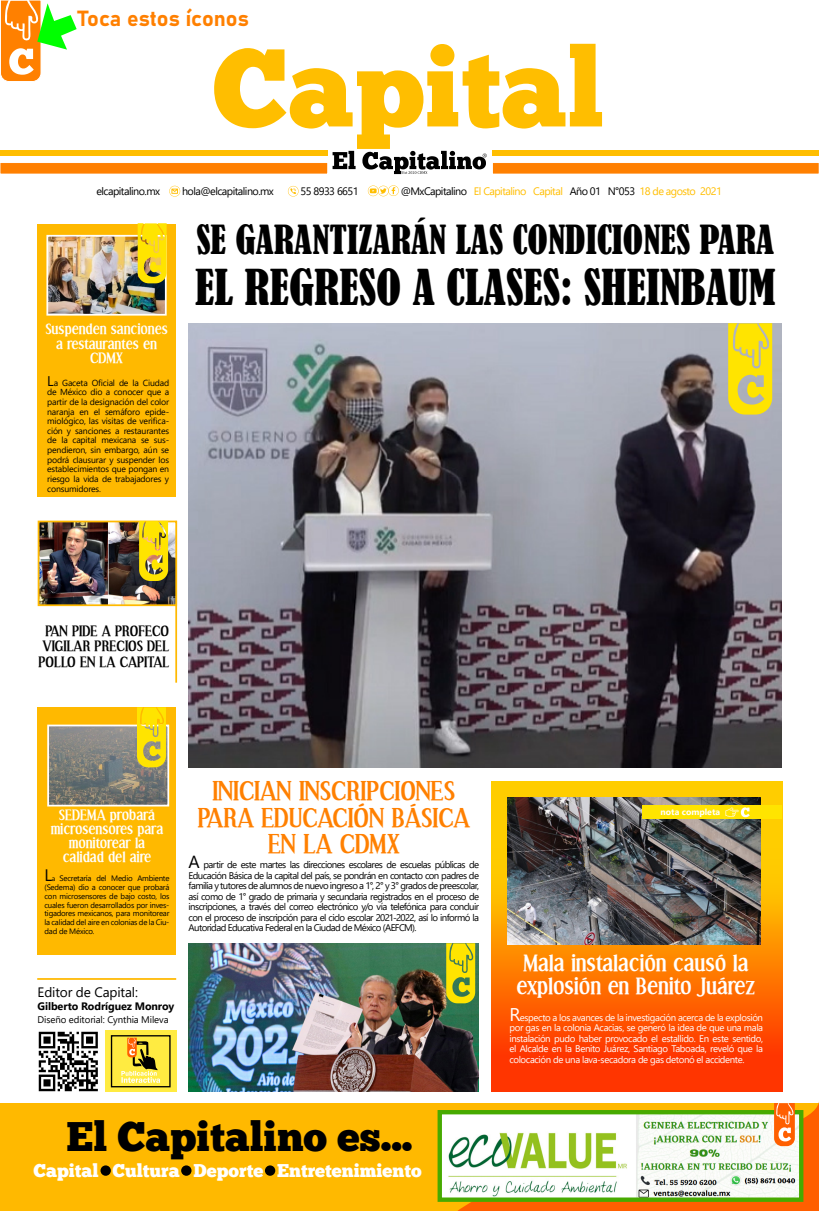
<style>
.page{position:relative;width:819px;height:1211px;background:#fff}
.page>*{position:absolute;margin:0;border:0;box-sizing:border-box;transform-origin:0 0}
.t1{font:110.16px "Chunk Five Ex";color:#ffbe00}
.t2{font:condensed 46.38px "Bernard";color:#000}
.t3{font:41.12px "Chunk Five Ex";color:#000}
.t4{font:condensed 37.62px "Bernard";color:#000}
.t5{font:700 25.38px/26.2px "Effloresce";color:#ff8000;text-align:center}
.t6{font:700 21.88px/23.6px "Effloresce";color:#fff;text-align:center}
.t7{font:21.61px "Bahnschrift";color:#ff8000}
.t8{font:18.38px "Chunk Five Ex";color:#fff}
.t9{font:16.62px "Segoe UI";color:#000}
.t10{font:700 14px/14.9px "Effloresce";color:#fff;text-align:center}
.t11{font:700 14px/15.8px "Effloresce";color:#000;text-align:center}
.t12{font:13.65px "Segoe UI";letter-spacing:-.01em;color:#000}
.t13{font:10.76px "Segoe UI";letter-spacing:-.05em;color:#ffbe00}
.t14{font:10.76px "Segoe UI";letter-spacing:-.05em;color:#000}
.t15{font:700 10.76px "Segoe UI";letter-spacing:-.01em;color:#000}
.t16{font:9.62px/10.5px "Segoe UI";letter-spacing:-.055em;color:#000;text-align:justify}
.t17{font:9.62px/10.5px "Segoe UI";letter-spacing:-.04em;color:#fff;text-align:justify}
.t18{font:9.62px "Segoe UI";letter-spacing:-.01em;color:#000}
.t19{font:8.75px/9.6px "Segoe UI";letter-spacing:-.02em;color:#000;text-align:justify}
.t20{font:700 8.75px "Segoe UI";color:#fff}
.t21{font:7.88px/8.8px "Segoe UI";letter-spacing:-.03em;color:#000;text-align:justify}
.s1{color:#000}
.s2{font-size:14px}
.s3{font-size:7px}
.s4{font-size:17.5px}
.s5{font-size:18.38px}
</style>
<div class="page">
<img style="left:189px;top:323px;width:592px;height:445px">
<svg style="left:491px;top:782px;width:291px;height:309px;background:#fe6c00"></svg>
<div style="left:37px;top:707px;width:139px;height:248px;background:#ffb900"></div>
<hr style="left:175px;top:521px;width:2px;height:161px;background:#ffb900">
<div style="left:0;top:1103px;width:819px;height:107px;background:#ffb900"></div>
<svg style="left:457px;top:1102px;width:362px;height:108px;fill:#ff5f00"></svg>
<div style="left:100px;top:1165px;width:11px;height:10px;background:#000;border-radius:50%"></div>
<div style="left:181px;top:1165px;width:10px;height:10px;background:#000;border-radius:50%"></div>
<div style="left:265px;top:1165px;width:10px;height:10px;background:#000;border-radius:50%"></div>
<div style="left:37px;top:224px;width:139px;height:272px;background:#ffb900"></div>
<div style="left:0;top:150px;width:327px;height:6px;background:#ffbe00"></div>
<svg style="left:0;top:151px;width:486px;height:24px"></svg>
<div style="left:492px;top:150px;width:327px;height:6px;background:#ffbe00"></div>
<svg style="left:492px;top:163px;width:327px;height:11px;background:#ff850a"></svg>
<svg style="left:1px;top:0;width:76px;height:82px"></svg>
<svg style="left:169px;top:186px;width:11px;height:11px"></svg>
<svg style="left:288px;top:186px;width:10px;height:10px"></svg>
<svg style="left:368px;top:185px;width:31px;height:11px"></svg>
<img style="left:442px;top:1114px;width:356px;height:82px">
<div style="left:437px;top:1109px;width:366px;height:92px;border:4px solid #47aa00"></div>
<svg style="left:774px;top:1103px;width:20px;height:43px"></svg>
<img style="left:49px;top:238px;width:115px;height:74px">
<div style="left:46px;top:235px;width:121px;height:80px;border:2px solid #fff"></div>
<img style="left:41px;top:523px;width:133px;height:80px">
<div style="left:38px;top:520px;width:139px;height:86px;border:2px solid #ffb900"></div>
<img style="left:50px;top:727px;width:116px;height:76px">
<div style="left:47px;top:724px;width:122px;height:82px;border:2px solid #fff"></div>
<svg style="left:728px;top:323px;width:44px;height:91px;background:#ecd82b"></svg>
<img style="left:189px;top:943px;width:290px;height:148px">
<img style="left:507px;top:797px;width:254px;height:147px">
<svg style="left:137px;top:707px;width:29px;height:60px;background:#ebd219"></svg>
<svg style="left:139px;top:521px;width:29px;height:60px;background:#e3c817"></svg>
<svg style="left:138px;top:223px;width:29px;height:60px;background:#edd114"></svg>
<svg style="left:446px;top:943px;width:29px;height:60px;background:#d0ca14"></svg>
<div style="left:642px;top:805px;width:139px;height:13px;background:#ffe400"></div>
<svg style="left:725px;top:807px;width:24px;height:10px"></svg>
<img style="left:38px;top:1031px;width:60px;height:60px">
<div style="left:105px;top:1030px;width:71px;height:61px;background:#ffeb41"></div>
<div style="left:111px;top:1035px;width:60px;height:52px;border:1px solid #000"></div>
<svg style="left:121px;top:1037px;width:39px;height:45px"></svg>
<hr style="left:37px;top:978px;width:139px;height:1px;background:#ffb900">
<p class="t7" style="left:78px;top:2px;width:172px">Toca estos íconos</p>
<p class="t1" style="left:212px;top:5px;width:392px">Capital</p>
<p class="t14" style="left:96px;top:181px;width:65px">elcapitalino.mx</p>
<p class="t14" style="left:182px;top:181px;width:93px">hola@elcapitalino.mx</p>
<p class="t14" style="left:300px;top:181px;width:60px">55 8933 6651</p>
<p class="t13" style="left:400px;top:181px;width:323px"><span class="s1">@MxCapitalino</span> El Capitalino Capital <span class="s1">Año 01 N°053</span> 18 de agosto 2021</p>
<p class="t10" style="left:45px;top:321px;width:124px">Suspenden sanciones a restaurantes en<br>CDMX</p>
<p class="t19" style="left:47px;top:377px;width:123px"><span class="s2">L</span>a Gaceta Oficial de la Ciudad de México dio a conocer que a partir de la designación del color naranja en el semáforo epide&shy;miológico, las visitas de verifica&shy;ción y sanciones a restaurantes de la capital mexicana se sus&shy;pendieron, sin embargo, aún se podrá clausurar y suspender los establecimientos que pongan en riesgo la vida de trabajadores y consumidores.</p>
<p class="t4" style="left:196px;top:217px;width:579px">SE GARANTIZARÁN LAS CONDICIONES PARA</p>
<p class="t2" style="left:195px;top:260px;width:582px">EL REGRESO A CLASES: SHEINBAUM</p>
<p class="t11" style="left:38px;top:623px;width:132px">PAN PIDE A PROFECO<br>VIGILAR PRECIOS DEL<br>POLLO EN LA CAPITAL</p>
<p class="t10" style="left:59px;top:807px;width:98px">SEDEMA probará</p>
<p class="t10" style="left:51px;top:822px;width:114px;line-height:14px">microsensores para monitorear la</p>
<p class="t10" style="left:63px;top:849px;width:90px">calidad del aire</p>
<p class="t9" style="left:45px;top:859px;width:9px">L</p>
<p class="t21" style="left:45px;top:873px;width:126px;text-indent:7px"><span class="s3">a</span> Secretaría del Medio Ambiente (Sedema) dio a conocer que probará con microsensores de bajo costo, los cuales fueron desarrollados por inves&shy;tigadores mexicanos, para monitorear la calidad del aire en colonias de la Ciu&shy;dad de México.</p>
<p class="t5" style="left:198px;top:778px;width:274px">INICIAN INSCRIPCIONES<br>PARA EDUCACIÓN BÁSICA<br>EN LA CDMX</p>
<p class="t16" style="left:189px;top:858px;width:292px"><span class="s4">A</span> partir de este martes las direcciones escolares de escuelas públicas de Educación Básica de la capital del país, se pondrán en contacto con padres de familia y tutores de alumnos de nuevo ingreso a 1°, 2° y 3° grados de preescolar, así como de 1° grado de primaria y secundaria registrados en el proceso de inscripciones, a través del correo electrónico y/o vía telefónica para concluir con el proceso de inscripción para el ciclo escolar 2021-2022, así lo informó la Autoridad Educativa Federal en la Ciudad de México (AEFCM).</p>
<p class="t12" style="left:38px;top:979px;width:102px">Editor de Capital:</p>
<p class="t15" style="left:38px;top:995px;width:138px">Gilberto Rodríguez Monroy</p>
<p class="t18" style="left:38px;top:1010px;width:132px">Diseño editorial: Cynthia Mileva</p>
<p class="t20" style="left:660px;top:803px;width:61px">nota completa</p>
<p class="t6" style="left:516px;top:951px;width:241px">Mala instalación causó la explosión en Benito Juárez</p>
<p class="t17" style="left:509px;top:1011px;width:255px"><span class="s5">R</span>especto a los avances de la investigación acerca de la explosión por gas en la colonia Acacias, se generó la idea de que una mala instalación pudo haber provocado el estallido. En este sentido, el Alcalde en la Benito Juárez, Santiago Taboada, reveló que la colocación de una lava-secadora de gas detonó el accidente.</p>
<p class="t3" style="left:67px;top:1106px;width:347px">El Capitalino es...</p>
<p class="t8" style="left:33px;top:1156px;width:389px">Capital Cultura Deporte Entretenimiento</p>
</div>
